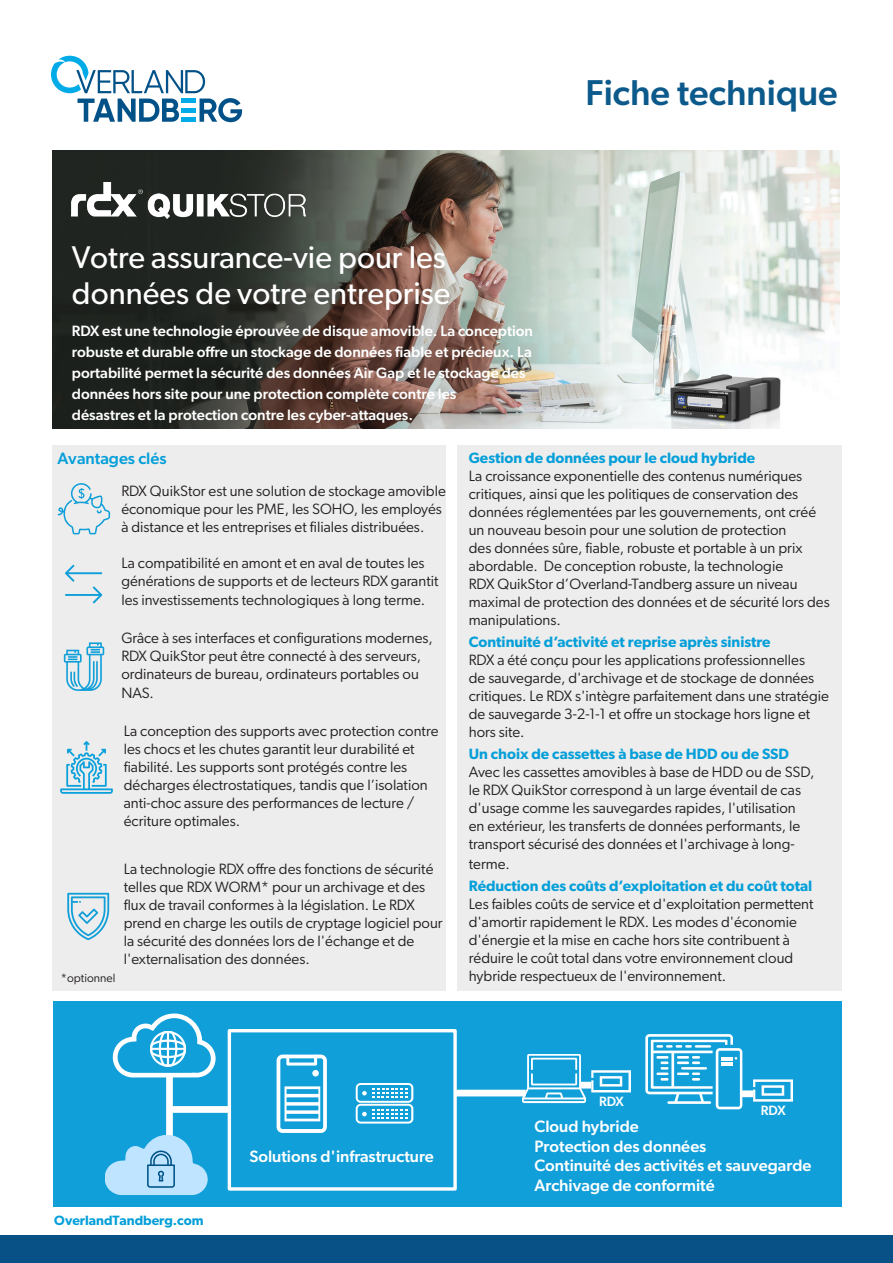
<style>
.page{position:relative;width:893px;height:1263px;background:#fff}
.page>*{position:absolute;margin:0;border:0;box-sizing:border-box;transform-origin:0 0}
.t1{font:500 36px "Gibson";color:#0c5a8b}
.t2{font:31.5px/36px "Gibson";color:#fff}
.TINY_TABLE{font:500 16.5px/19.8px "Gibson";color:#fff}
.t3{font:500 16.5px "Gibson";color:#049fd9}
.BODY{font:15px/18px "Gibson";color:#231f20}
.t4{font:500 15px/21px "Gibson";color:#fff}
.BULLET_DESCRIPTION{font:15px/18px "Gibson";color:#231f20}
.t5{font:600 15px "Gibson";color:#049fd9}
.t6{font:600 13.5px "Gibson";color:#049fd9}
.TINY_TABLE-2{font:500 13.5px "Gibson";letter-spacing:-.025em;color:#fff}
.BODY-2{font:12px "Gibson";color:#231f20}
</style>
<div class="page">
<svg style="left:51px;top:56px;width:191px;height:66px"></svg>
<div style="left:0;top:1235px;width:893px;height:28px;background:#075187"></div>
<div style="left:53px;top:1001px;width:788px;height:205px;background:#119fd9"></div>
<img style="left:53px;top:151px;width:786px;height:278px">
<div style="left:53px;top:445px;width:393px;height:545px;background:#ededed"></div>
<div style="left:457px;top:445px;width:384px;height:545px;background:#ededed"></div>
<img style="left:72px;top:183px;width:233px;height:36px">
<div style="left:455px;top:1090px;width:71px;height:6px;background:#fff"></div>
<div style="left:166px;top:1077px;width:7px;height:67px;background:#fff"></div>
<div style="left:171px;top:1106px;width:58px;height:7px;background:#fff"></div>
<div style="left:228px;top:1029px;width:229px;height:161px;border:3px solid #fff"></div>
<svg style="left:356px;top:1083px;width:57px;height:40px"></svg>
<svg style="left:277px;top:1055px;width:50px;height:78px"></svg>
<svg style="left:645px;top:1034px;width:97px;height:75px"></svg>
<svg style="left:753px;top:1079px;width:40px;height:22px"></svg>
<div style="left:742px;top:1090px;width:11px;height:7px;background:#fff"></div>
<svg style="left:522px;top:1054px;width:109px;height:49px"></svg>
<svg style="left:105px;top:1135px;width:103px;height:60px"></svg>
<svg style="left:113px;top:1013px;width:103px;height:64px"></svg>
<hr style="left:150px;top:1048px;width:36px;height:2px;background:#fff">
<hr style="left:167px;top:1031px;width:2px;height:36px;background:#fff">
<svg style="left:60px;top:741px;width:53px;height:53px"></svg>
<svg style="left:64px;top:642px;width:40px;height:49px"></svg>
<svg style="left:58px;top:483px;width:52px;height:51px"></svg>
<svg style="left:67px;top:893px;width:42px;height:47px"></svg>
<svg style="left:65px;top:565px;width:37px;height:38px"></svg>
<h1 class="t2" style="left:72px;top:238px;width:380px">Votre assurance-vie pour les données de votre entreprise</h1>
<h3 class="t4" style="left:72px;top:320px;width:463px">RDX est une technologie éprouvée de disque amovible. La conception robuste et durable offre un stockage de données fiable et précieux. La portabilité permet la sécurité des données Air Gap et le stockage des données hors site pour une protection complète contre les<br>désastres et la protection contre les cyber-attaques.</h3>
<p class="t1" style="left:585px;top:71px;width:254px">Fiche technique</p>
<h1 class="t3" style="left:58px;top:448px;width:110px">Avantages clés</h1>
<p class="BODY" style="left:121px;top:481px;width:326px">RDX QuikStor est une solution de stockage amovible économique pour les PME, les SOHO, les employés à distance et les entreprises et filiales distribuées.</p>
<p class="BODY" style="left:121px;top:553px;width:319px">La compatibilité en amont et en aval de toutes les générations de supports et de lecteurs RDX garantit</p>
<p class="BODY" style="left:121px;top:591px;width:305px">les investissements technologiques à long terme.</p>
<p class="BODY" style="left:121px;top:628px;width:313px">Grâce à ses interfaces et configurations modernes,<br>RDX QuikStor peut être connecté à des serveurs, ordinateurs de bureau, ordinateurs portables ou</p>
<p class="BODY" style="left:121px;top:684px;width:34px">NAS.</p>
<p class="BULLET_DESCRIPTION" style="left:124px;top:721px;width:316px">La conception des supports avec protection contre les chocs et les chutes garantit leur durabilité et fiabilité. Les supports sont protégés contre les décharges électrostatiques, tandis que l’isolation anti-choc assure des performances de lecture / écriture optimales.</p>
<p class="BODY" style="left:124px;top:860px;width:320px">La technologie RDX offre des fonctions de sécurité telles que RDX WORM* pour un archivage et des flux de travail conformes à la législation. Le RDX prend en charge les outils de cryptage logiciel pour la sécurité des données lors de l'échange et de l'externalisation des données.</p>
<p class="BODY-2" style="left:61px;top:971px;width:56px">*optionnel</p>
<h4 class="t5" style="left:469px;top:448px;width:288px">Gestion de données pour le cloud hybride</h4>
<p class="BODY" style="left:469px;top:466px;width:362px">La croissance exponentielle des contenus numériques critiques, ainsi que les politiques de conservation des données réglementées par les gouvernements, ont créé un nouveau besoin pour une solution de protection<br>des données sûre, fiable, robuste et portable à un prix abordable. De conception robuste, la technologie<br>RDX QuikStor d’Overland-Tandberg assure un niveau maximal de protection des données et de sécurité lors des manipulations.</p>
<h4 class="t5" style="left:469px;top:633px;width:303px">Continuité d’activité et reprise après sinistre</h4>
<p class="BODY" style="left:469px;top:650px;width:362px">RDX a été conçu pour les applications professionnelles<br>de sauvegarde, d'archivage et de stockage de données critiques. Le RDX s'intègre parfaitement dans une stratégie de sauvegarde 3-2-1-1 et offre un stockage hors ligne et hors site.</p>
<h4 class="t5" style="left:469px;top:745px;width:322px">Un choix de cassettes à base de HDD ou de SSD</h4>
<h4 class="BODY" style="left:469px;top:763px;width:347px">Avec les cassettes amovibles à base de HDD ou de SSD, le RDX QuikStor correspond à un large éventail de cas d'usage comme les sauvegardes rapides, l'utilisation en extérieur, les transferts de données performants, le transport sécurisé des données et l'archivage à long-</h4>
<h4 class="BODY" style="left:469px;top:854px;width:42px">terme.</h4>
<h4 class="t5" style="left:469px;top:877px;width:345px">Réduction des coûts d’exploitation et du coût total</h4>
<p class="BODY" style="left:469px;top:894px;width:346px">Les faibles coûts de service et d'exploitation permettent d'amortir rapidement le RDX. Les modes d'économie d'énergie et la mise en cache hors site contribuent à réduire le coût total dans votre environnement cloud hybride respectueux de l'environnement.</p>
<p class="t6" style="left:54px;top:1212px;width:151px">OverlandTandberg.com</p>
<p class="TINY_TABLE" style="left:249px;top:1146px;width:186px">Solutions d'infrastructure</p>
<p class="TINY_TABLE-2" style="left:599px;top:1093px;width:26px">RDX</p>
<p class="TINY_TABLE-2" style="left:761px;top:1102px;width:26px">RDX</p>
<p class="TINY_TABLE" style="left:534px;top:1116px;width:278px">Cloud hybride<br>Protection des données<br>Continuité des activités et sauvegarde<br>Archivage de conformité</p>
</div>
